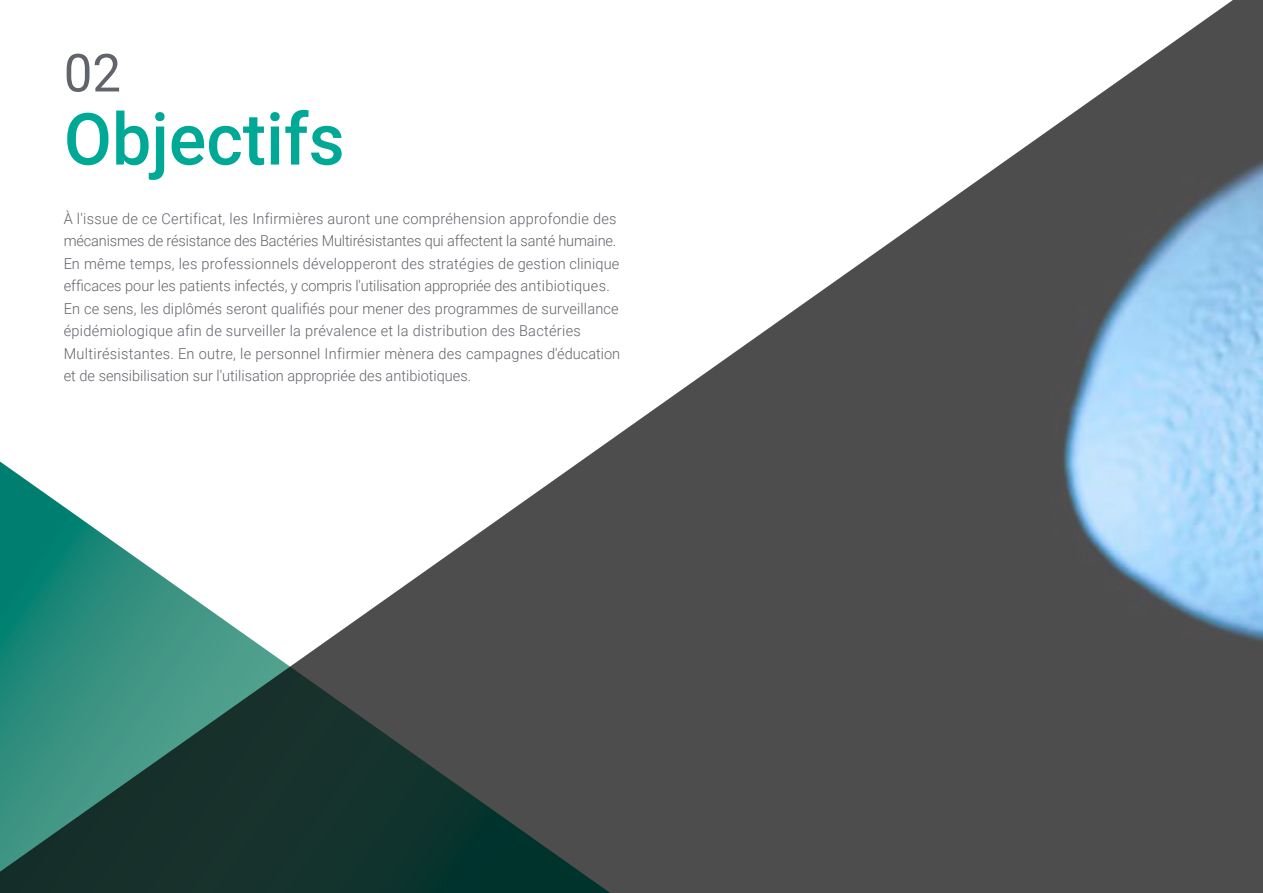
<style>
.page{position:relative;width:1263px;height:893px;background:#fff}
.page>*{position:absolute;margin:0;border:0;box-sizing:border-box;transform-origin:0 0}
.t1{font:500 72px "Roboto";color:#00a996}
.t2{font:52.5px "Roboto";color:#61646a}
.t3{font:300 15px/22.5px "Roboto";letter-spacing:.01em;color:#61646a}
</style>
<div class="page">
<img style="left:602px;top:0;width:661px;height:893px">
<svg style="left:0;top:446px;width:640px;height:447px"></svg>
<h2 class="t2" style="left:64px;top:36px;width:59px">02</h2>
<h1 class="t1" style="left:64px;top:89px;width:282px">Objectifs</h1>
<p class="t3" style="left:64px;top:207px;width:558px">À l'issue de ce Certificat, les Infirmières auront une compréhension approfondie des mécanismes de résistance des Bactéries Multirésistantes qui affectent la santé humaine.<br>En même temps, les professionnels développeront des stratégies de gestion clinique efficaces pour les patients infectés, y compris l'utilisation appropriée des antibiotiques.<br>En ce sens, les diplômés seront qualifiés pour mener des programmes de surveillance épidémiologique afin de surveiller la prévalence et la distribution des Bactéries Multirésistantes. En outre, le personnel Infirmier mènera des campagnes d'éducation et de sensibilisation sur l'utilisation appropriée des antibiotiques.</p>
</div>
